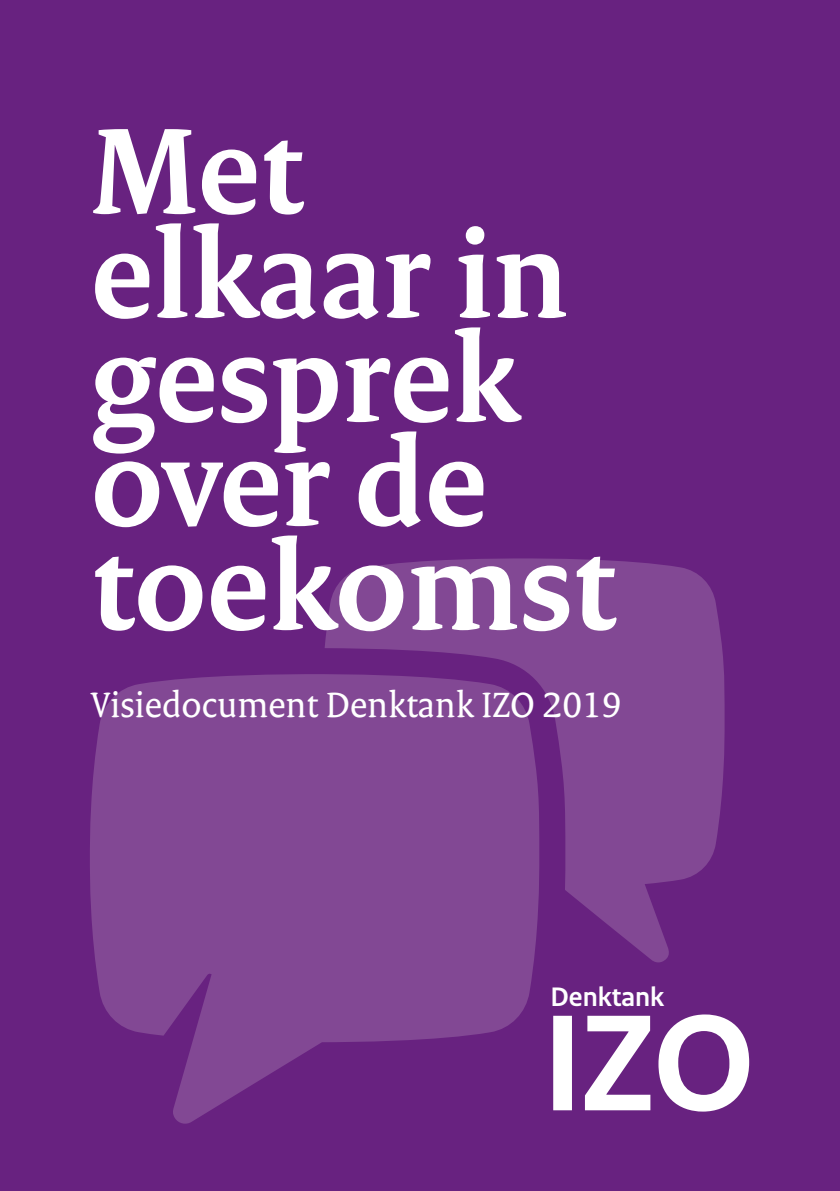
<style>
.page{position:relative;width:840px;height:1191px;background:#fff}
.page>*{position:absolute;margin:0;border:0;box-sizing:border-box;transform-origin:0 0}
.t1{font:700 130px/104px "Rijksoverheid Serif";color:#fff}
.t2{font:38px "Rijksoverheid Serif";color:#fff}
.t3{font:700 28.2px "Rijksoverheid Sans Heading";color:#fff}
</style>
<div class="page">
<div style="left:0;top:0;width:839px;height:1191px;background:#682280"></div>
<svg style="left:324px;top:558px;width:400px;height:405px;fill:#824894"></svg>
<svg style="left:90px;top:674px;width:449px;height:450px;fill:#824894"></svg>
<svg style="left:553px;top:1014px;width:195px;height:97px"></svg>
<p class="t1" style="left:91px;top:118px;width:526px">Met elkaar in gesprek over de toekomst</p>
<p class="t2" style="left:91px;top:682px;width:532px">Visiedocument Denktank IZO 2019</p>
<p class="t3" style="left:550px;top:981px;width:115px">Denktank</p>
</div>
